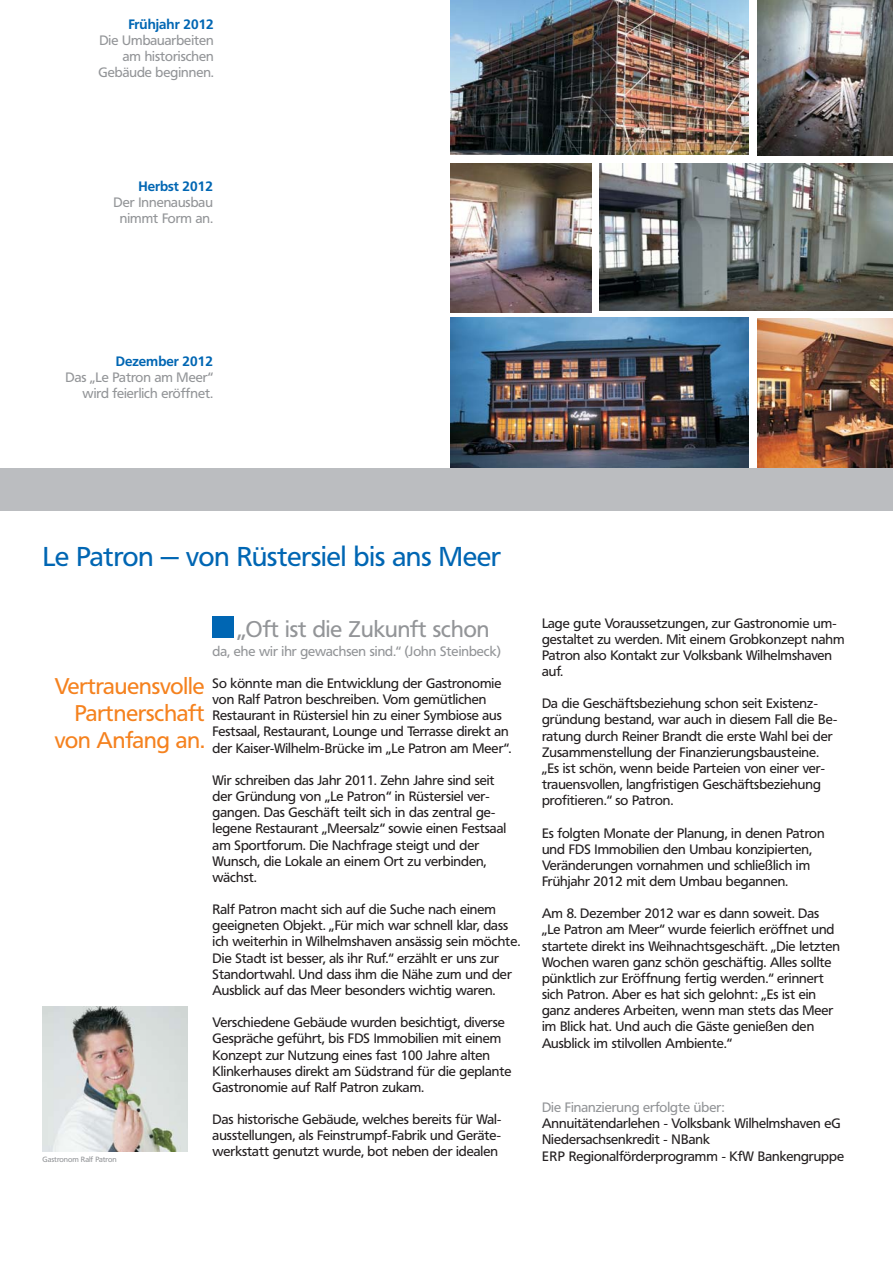
<style>
.page{position:relative;width:893px;height:1263px;background:#fff}
.page>*{position:absolute;margin:0;border:0;box-sizing:border-box;transform-origin:0 0}
.t1{font:27px "Frutiger VR";color:#0066b3}
.t2{font:22.5px/26.8px "Frutiger VR";color:#f5821f;text-align:right}
.t3{font:22.5px "Frutiger VR";color:#939598}
.t4{font:13.5px/16.2px "Frutiger VR";color:#231f20}
.t5{font:13.5px/16.2px "Frutiger VR";color:#939598;text-align:right}
.t6{font:700 13.5px "Frutiger VR";color:#0066b3}
.t7{font:7.5px "Frutiger VR";color:#939598}
</style>
<div class="page">
<img style="left:757px;top:319px;width:135px;height:149px">
<img style="left:451px;top:317px;width:297px;height:151px">
<div style="left:0;top:468px;width:892px;height:42px;background:#bbbdc0"></div>
<div style="left:213px;top:617px;width:21px;height:21px;background:#0066b3"></div>
<img style="left:451px;top:0;width:297px;height:155px">
<img style="left:757px;top:0;width:135px;height:155px">
<img style="left:599px;top:164px;width:293px;height:147px">
<img style="left:451px;top:164px;width:140px;height:149px">
<img style="left:43px;top:1007px;width:144px;height:144px">
<p class="t6" style="left:128px;top:18px;width:87px">Frühjahr 2012</p>
<p class="t5" style="left:98px;top:33px;width:117px">Die Umbauarbeiten am historischen<br>Gebäude beginnen.</p>
<p class="t6" style="left:138px;top:181px;width:76px">Herbst 2012</p>
<p class="t5" style="left:114px;top:196px;width:101px;text-align:center">Der Innenausbau nimmt Form an.</p>
<p class="t6" style="left:116px;top:355px;width:98px">Dezember 2012</p>
<p class="t5" style="left:65px;top:370px;width:149px">Das „Le Patron am Meer“ wird feierlich eröffnet.</p>
<h1 class="t1" style="left:43px;top:545px;width:459px">Le Patron — von Rüstersiel bis ans Meer</h1>
<h2 class="t2" style="left:55px;top:675px;width:151px">Vertrauensvolle<br>Partnerschaft von Anfang an.</h2>
<p class="t7" style="left:43px;top:1156px;width:76px">Gastronom Ralf Patron</p>
<h2 class="t3" style="left:237px;top:620px;width:253px">„Oft ist die Zukunft schon</h2>
<p class="t5" style="left:213px;top:644px;width:290px">da, ehe wir ihr gewachsen sind.“ (John Steinbeck)</p>
<p class="t4" style="left:213px;top:676px;width:300px">So könnte man die Entwicklung der Gastronomie von Ralf Patron beschreiben. Vom gemütlichen Restaurant in Rüstersiel hin zu einer Symbiose aus Festsaal, Restaurant, Lounge und Terrasse direkt an der Kaiser-Wilhelm-Brücke im „Le Patron am Meer“.</p>
<p class="t4" style="left:212px;top:773px;width:295px">Wir schreiben das Jahr 2011. Zehn Jahre sind seit der Gründung von „Le Patron“ in Rüstersiel ver&shy;gangen. Das Geschäft teilt sich in das zentral ge&shy;legene Restaurant „Meersalz“ sowie einen Festsaal am Sportforum. Die Nachfrage steigt und der Wunsch, die Lokale an einem Ort zu verbinden, wächst.</p>
<p class="t4" style="left:212px;top:902px;width:309px">Ralf Patron macht sich auf die Suche nach einem geeigneten Objekt. „Für mich war schnell klar, dass ich weiterhin in Wilhelmshaven ansässig sein möchte.<br>Die Stadt ist besser, als ihr Ruf.“ erzählt er uns zur Standortwahl. Und dass ihm die Nähe zum und der Ausblick auf das Meer besonders wichtig waren.</p>
<p class="t4" style="left:212px;top:1016px;width:300px">Verschiedene Gebäude wurden besichtigt, diverse Gespräche geführt, bis FDS Immobilien mit einem Konzept zur Nutzung eines fast 100 Jahre alten Klinkerhauses direkt am Südstrand für die geplante Gastronomie auf Ralf Patron zukam.</p>
<p class="t4" style="left:212px;top:1112px;width:290px;text-align:justify">Das historische Gebäude, welches bereits für Wal&shy;ausstellungen, als Feinstrumpf-Fabrik und Geräte&shy;werkstatt genutzt wurde, bot neben der idealen</p>
<p class="t4" style="left:542px;top:616px;width:304px">Lage gute Voraussetzungen, zur Gastronomie um&shy;gestaltet zu werden. Mit einem Grobkonzept nahm</p>
<p class="t4" style="left:542px;top:648px;width:292px">Patron also Kontakt zur Volksbank Wilhelmshaven auf.</p>
<p class="t4" style="left:542px;top:697px;width:297px">Da die Geschäftsbeziehung schon seit Existenz&shy;gründung bestand, war auch in diesem Fall die Be&shy;ratung durch Reiner Brandt die erste Wahl bei der Zusammenstellung der Finanzierungsbausteine. „Es ist schön, wenn beide Parteien von einer ver&shy;trauensvollen, langfristigen Geschäftsbeziehung profitieren.“ so Patron.</p>
<p class="t4" style="left:542px;top:826px;width:284px">Es folgten Monate der Planung, in denen Patron und FDS Immobilien den Umbau konzipierten, Veränderungen vornahmen und schließlich im Frühjahr 2012 mit dem Umbau begannen.</p>
<p class="t4" style="left:542px;top:907px;width:299px">Am 8. Dezember 2012 war es dann soweit. Das „Le Patron am Meer“ wurde feierlich eröffnet und startete direkt ins Weihnachtsgeschäft. „Die letzten Wochen waren ganz schön geschäftig. Alles sollte pünktlich zur Eröffnung fertig werden.“ erinnert sich Patron. Aber es hat sich gelohnt: „Es ist ein</p>
<p class="t4" style="left:542px;top:1004px;width:293px">ganz anderes Arbeiten, wenn man stets das Meer im Blick hat. Und auch die Gäste genießen den<br>Ausblick im stilvollen Ambiente.“</p>
<p class="t5" style="left:542px;top:1100px;width:184px">Die Finanzierung erfolgte über:</p>
<p class="t4" style="left:542px;top:1117px;width:303px">Annuitätendarlehen - Volksbank Wilhelmshaven eG<br>Niedersachsenkredit - NBank<br>ERP Regionalförderprogramm - KfW Bankengruppe</p>
</div>
